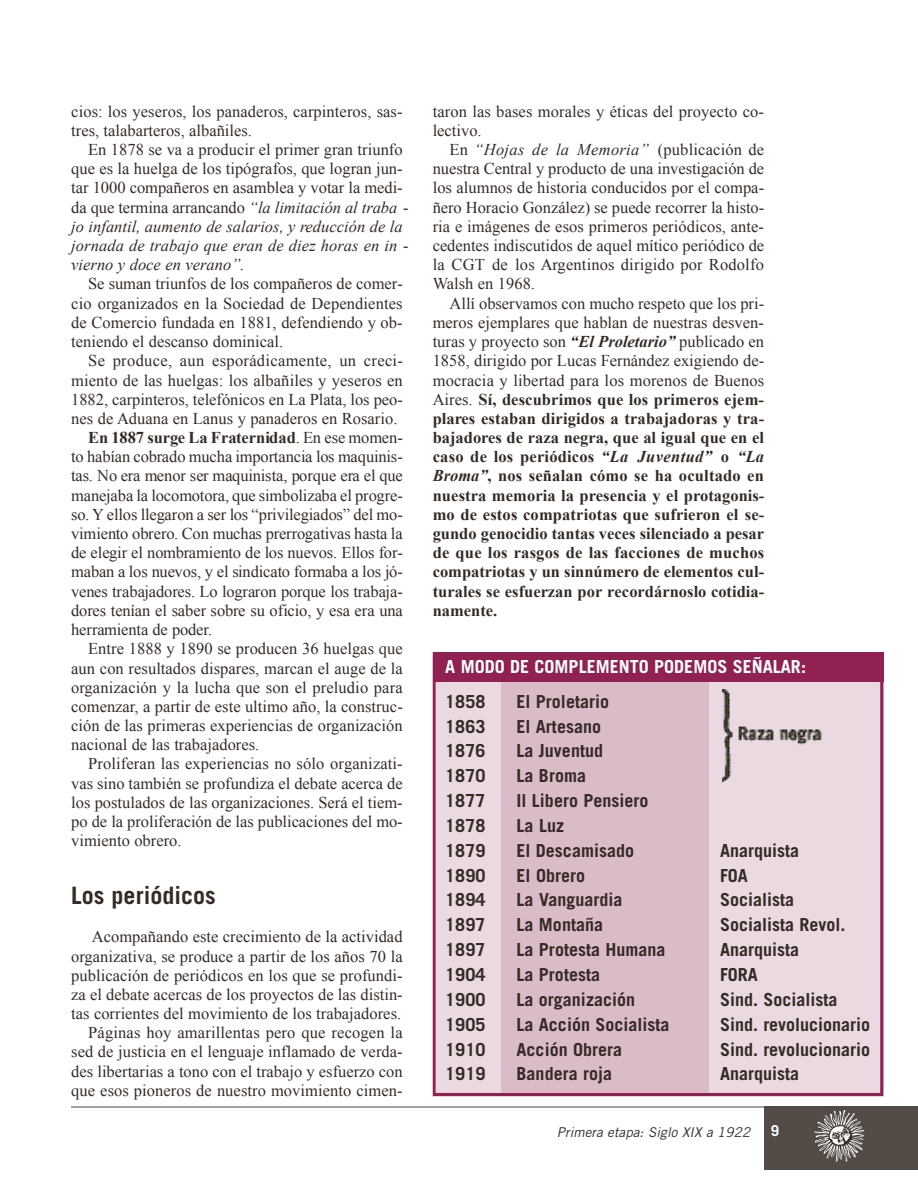
<style>
.page{position:relative;width:918px;height:1188px;background:#fff}
.page>*{position:absolute;margin:0;border:0;box-sizing:border-box;transform-origin:0 0}
.t1{font:700 24px "Trade Gothic";color:#352b24}
.t2{font:700 18px "Trade Gothic";color:#352b24}
.t3{font:700 18px "Trade Gothic";color:#fff}
.t4{font:16.5px/19.2px "Times New Roman";color:#352b24}
.t5{font:700 16.5px/19.2px "Times New Roman";color:#352b24;text-align:justify}
.t6{font:16.5px "Times New Roman";letter-spacing:.02em;color:#352b24}
.t7{font:700 15px "Trade Gothic";color:#fff}
.t8{font:italic 13.5px "Trade Gothic";color:#352b24}
.s1{font-style:italic}
.s2{font-weight:400}
</style>
<div class="page">
<hr style="left:71px;top:1106px;width:693px;height:1px;background:#a4a09e">
<img style="left:764px;top:1106px;width:154px;height:64px">
<div style="left:433px;top:682px;width:450px;height:414px;background:#ead9e0"></div>
<div style="left:433px;top:652px;width:450px;height:30px;background:#902152"></div>
<div style="left:501px;top:682px;width:208px;height:410px;background:#dabbc8"></div>
<img style="left:722px;top:689px;width:99px;height:93px">
<p class="t4" style="left:71px;top:102px;width:333px">cios: los yeseros, los panaderos, carpinteros, sas&shy;tres, talabarteros, albañiles.</p>
<p class="t4" style="left:71px;top:140px;width:339px;text-indent:17px">En 1878 se va a producir el primer gran triunfo que es la huelga de los tipógrafos, que logran jun&shy;tar 1000 compañeros en asamblea y votar la medi&shy;da que termina arrancando <span class="s1">“la limitación al traba - jo infantil, aumento de salarios, y reducción de la jornada de trabajo que eran de diez horas en in - vierno y doce en verano”.</span></p>
<p class="t4" style="left:71px;top:274px;width:333px;text-align:justify;text-indent:17px">Se suman triunfos de los compañeros de comer&shy;cio organizados en la Sociedad de Dependientes de Comercio fundada en 1881, defendiendo y ob&shy;teniendo el descanso dominical.</p>
<p class="t6" style="left:88px;top:351px;width:316px">Se produce, aun esporádicamente, un creci-</p>
<p class="t4" style="left:71px;top:370px;width:333px">miento de las huelgas: los albañiles y yeseros en</p>
<p class="t4" style="left:71px;top:389px;width:333px">1882, carpinteros, telefónicos en La Plata, los peo-</p>
<p class="t4" style="left:71px;top:409px;width:328px">nes de Aduana en Lanus y panaderos en Rosario.</p>
<p class="t5" style="left:88px;top:428px;width:316px">En 1887 surge La Fraternidad<span class="s2">. En ese momen-</span></p>
<p class="t4" style="left:71px;top:447px;width:333px">to habían cobrado mucha importancia los maquinis-</p>
<p class="t4" style="left:71px;top:466px;width:333px">tas. No era menor ser maquinista, porque era el que</p>
<p class="t4" style="left:71px;top:486px;width:333px">manejaba la locomotora, que simbolizaba el progre-</p>
<p class="t4" style="left:71px;top:505px;width:333px">so. Y ellos llegaron a ser los “privilegiados” del mo-</p>
<p class="t4" style="left:71px;top:524px;width:333px">vimiento obrero. Con muchas prerrogativas hasta la</p>
<p class="t4" style="left:71px;top:543px;width:333px">de elegir el nombramiento de los nuevos. Ellos for-</p>
<p class="t4" style="left:71px;top:562px;width:333px">maban a los nuevos, y el sindicato formaba a los jó-</p>
<p class="t4" style="left:71px;top:581px;width:333px">venes trabajadores. Lo lograron porque los trabaja-</p>
<p class="t4" style="left:71px;top:601px;width:333px">dores tenían el saber sobre su oficio, y esa era una</p>
<p class="t4" style="left:71px;top:620px;width:142px">herramienta de poder.</p>
<p class="t4" style="left:88px;top:639px;width:316px">Entre 1888 y 1890 se producen 36 huelgas que</p>
<p class="t4" style="left:71px;top:658px;width:333px">aun con resultados dispares, marcan el auge de la</p>
<p class="t4" style="left:71px;top:677px;width:333px">organización y la lucha que son el preludio para</p>
<p class="t4" style="left:71px;top:697px;width:333px">comenzar, a partir de este ultimo año, la construc-</p>
<p class="t4" style="left:71px;top:716px;width:333px">ción de las primeras experiencias de organización</p>
<p class="t4" style="left:71px;top:735px;width:190px">nacional de las trabajadores.</p>
<p class="t4" style="left:88px;top:754px;width:316px">Proliferan las experiencias no sólo organizati-</p>
<p class="t4" style="left:71px;top:774px;width:333px">vas sino también se profundiza el debate acerca de</p>
<p class="t4" style="left:71px;top:793px;width:333px">los postulados de las organizaciones. Será el tiem-</p>
<p class="t4" style="left:71px;top:812px;width:333px">po de la proliferación de las publicaciones del mo-</p>
<p class="t4" style="left:71px;top:831px;width:112px">vimiento obrero.</p>
<h1 class="t1" style="left:71px;top:887px;width:146px">Los periódicos</h1>
<p class="t4" style="left:71px;top:927px;width:333px;text-align:right">Acompañando este crecimiento de la actividad organizativa, se produce a partir de los años 70 la publicación de periódicos en los que se profundi&shy;za el debate acercas de los proyectos de las distin&shy;tas corrientes del movimiento de los trabajadores.<br>Páginas hoy amarillentas pero que recogen la sed de justicia en el lenguaje inflamado de verda&shy;des libertarias a tono con el trabajo y esfuerzo con que esos pioneros de nuestro movimiento cimen-</p>
<p class="t4" style="left:433px;top:102px;width:333px">taron las bases morales y éticas del proyecto co&shy;lectivo.</p>
<p class="t4" style="left:433px;top:140px;width:333px;text-align:justify;text-indent:17px">En <span class="s1">“Hojas de la Memoria”</span> (publicación de nuestra Central y producto de una investigación de los alumnos de historia conducidos por el compa&shy;ñero Horacio González) se puede recorrer la histo&shy;ria e imágenes de esos primeros periódicos, ante&shy;cedentes indiscutidos de aquel mítico periódico de la CGT de los Argentinos dirigido por Rodolfo Walsh en 1968.</p>
<p class="t5" style="left:433px;top:293px;width:333px;text-indent:17px"><span class="s2">Allí observamos con mucho respeto que los pri&shy;meros ejemplares que hablan de nuestras desven&shy;turas y proyecto son</span> <span class="s1">“El Proletario”</span> <span class="s2">publicado en 1858, dirigido por Lucas Fernández exigiendo de&shy;mocracia y libertad para los morenos de Buenos Aires.</span> Sí, descubrimos que los primeros ejem&shy;plares estaban dirigidos a trabajadoras y tra&shy;bajadores de raza negra, que al igual que en el caso de los periódicos <span class="s1">“La Juventud”</span> o <span class="s1">“La Broma”</span>, nos señalan cómo se ha ocultado en nuestra memoria la presencia y el protagonis&shy;mo de estos compatriotas que sufrieron el se&shy;gundo genocidio tantas veces silenciado a pesar de que los rasgos de las facciones de muchos compatriotas y un sinnúmero de elementos cul&shy;turales se esfuerzan por recordárnoslo cotidia&shy;namente.</p>
<p class="t3" style="left:445px;top:660px;width:362px">A MODO DE COMPLEMENTO PODEMOS SEÑALAR:</p>
<p class="t2" style="left:445px;top:695px;width:42px">1858</p>
<p class="t2" style="left:517px;top:695px;width:94px">El Proletario</p>
<p class="t2" style="left:445px;top:720px;width:42px">1863</p>
<p class="t2" style="left:517px;top:720px;width:86px">El Artesano</p>
<p class="t2" style="left:445px;top:744px;width:42px">1876</p>
<p class="t2" style="left:517px;top:744px;width:88px">La Juventud</p>
<p class="t2" style="left:445px;top:769px;width:42px">1870</p>
<p class="t2" style="left:517px;top:769px;width:71px">La Broma</p>
<p class="t2" style="left:445px;top:794px;width:42px">1877</p>
<p class="t2" style="left:517px;top:794px;width:133px">Il Libero Pensiero</p>
<p class="t2" style="left:445px;top:819px;width:42px">1878</p>
<p class="t2" style="left:517px;top:819px;width:49px">La Luz</p>
<p class="t2" style="left:445px;top:844px;width:42px">1879</p>
<p class="t2" style="left:517px;top:844px;width:119px">El Descamisado</p>
<p class="t2" style="left:720px;top:844px;width:81px">Anarquista</p>
<p class="t2" style="left:445px;top:869px;width:42px">1890</p>
<p class="t2" style="left:517px;top:869px;width:70px">El Obrero</p>
<p class="t2" style="left:720px;top:869px;width:29px">FOA</p>
<p class="t2" style="left:445px;top:893px;width:42px">1894</p>
<p class="t2" style="left:517px;top:893px;width:107px">La Vanguardia</p>
<p class="t2" style="left:720px;top:893px;width:76px">Socialista</p>
<p class="t2" style="left:445px;top:918px;width:42px">1897</p>
<p class="t2" style="left:517px;top:918px;width:88px">La Montaña</p>
<p class="t2" style="left:720px;top:918px;width:127px">Socialista Revol.</p>
<p class="t2" style="left:445px;top:943px;width:42px">1897</p>
<p class="t2" style="left:517px;top:943px;width:151px">La Protesta Humana</p>
<p class="t2" style="left:720px;top:943px;width:81px">Anarquista</p>
<p class="t2" style="left:445px;top:968px;width:42px">1904</p>
<p class="t2" style="left:517px;top:968px;width:85px">La Protesta</p>
<p class="t2" style="left:720px;top:968px;width:40px">FORA</p>
<p class="t2" style="left:445px;top:993px;width:42px">1900</p>
<p class="t2" style="left:517px;top:993px;width:120px">La organización</p>
<p class="t2" style="left:720px;top:993px;width:119px">Sind. Socialista</p>
<p class="t2" style="left:445px;top:1018px;width:42px">1905</p>
<p class="t2" style="left:517px;top:1018px;width:155px">La Acción Socialista</p>
<p class="t2" style="left:720px;top:1018px;width:152px">Sind. revolucionario</p>
<p class="t2" style="left:445px;top:1043px;width:42px">1910</p>
<p class="t2" style="left:517px;top:1043px;width:107px">Acción Obrera</p>
<p class="t2" style="left:720px;top:1043px;width:152px">Sind. revolucionario</p>
<p class="t2" style="left:445px;top:1067px;width:42px">1919</p>
<p class="t2" style="left:517px;top:1067px;width:97px">Bandera roja</p>
<p class="t2" style="left:720px;top:1067px;width:81px">Anarquista</p>
<p class="t8" style="left:557px;top:1127px;width:195px">Primera etapa: Siglo XIX a 1922</p>
<p class="t7" style="left:771px;top:1125px;width:10px">9</p>
</div>
